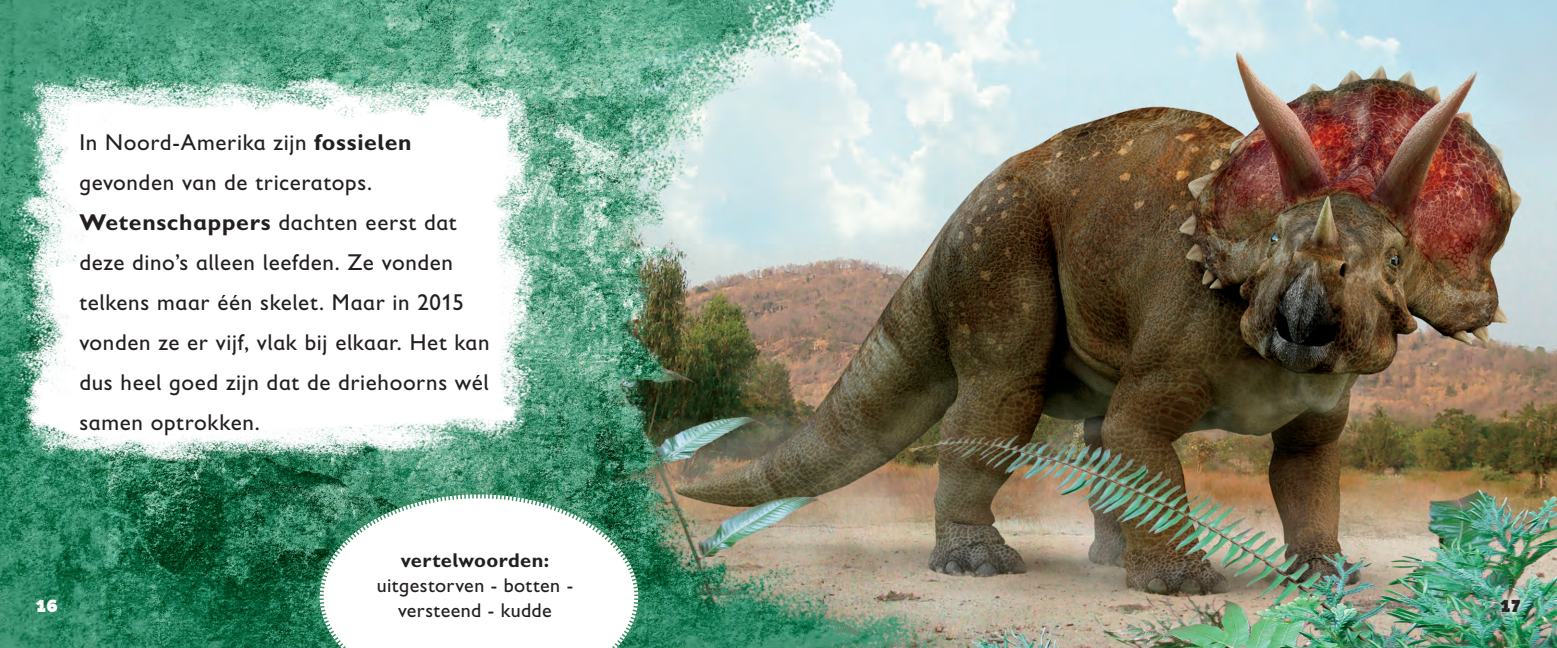
<style>
.page{position:relative;width:1557px;height:648px;background:#fff}
.page>*{position:absolute;margin:0;border:0;box-sizing:border-box;transform-origin:0 0}
.t1{font:23px/40px "Gill Sans Infant Std";letter-spacing:.025em;color:#231f20}
.t2{font:20px "Gill Sans Infant Std";letter-spacing:.02em;color:#231f20}
.t3{font:700 20px "Gill Sans Infant Std";letter-spacing:.02em;color:#231f20}
.t4{font:15px "JF Rock Solid";color:#fff}
.t5{font:15px "JF Rock Solid";color:#231f20}
.s1{font-weight:700}
</style>
<div class="page">
<img style="left:945px;top:0;width:612px;height:648px">
<img style="left:0;top:0;width:945px;height:648px">
<img style="left:0;top:59px;width:562px;height:418px">
<svg style="left:314px;top:489px;width:330px;height:159px"></svg>
<div style="left:1493px;top:591px;width:35px;height:29px;background:#fff;opacity:.75"></div>
<p class="t1" style="left:79px;top:122px;width:412px">In Noord-Amerika zijn <span class="s1">fossielen </span>gevonden van de triceratops.<br><span class="s1">Wetenschappers</span> dachten eerst dat deze dino’s alleen leefden. Ze vonden telkens maar één skelet. Maar in 2015 vonden ze er vijf, vlak bij elkaar. Het kan dus heel goed zijn dat de driehoorns wél samen optrokken.</p>
<p class="t3" style="left:401px;top:548px;width:150px">vertelwoorden:</p>
<p class="t2" style="left:377px;top:574px;width:198px">uitgestorven - botten -</p>
<p class="t4" style="left:36px;top:599px;width:24px">16</p>
<p class="t2" style="left:398px;top:599px;width:155px">versteend - kudde</p>
<p class="t5" style="left:1501px;top:599px;width:22px">17</p>
</div>
